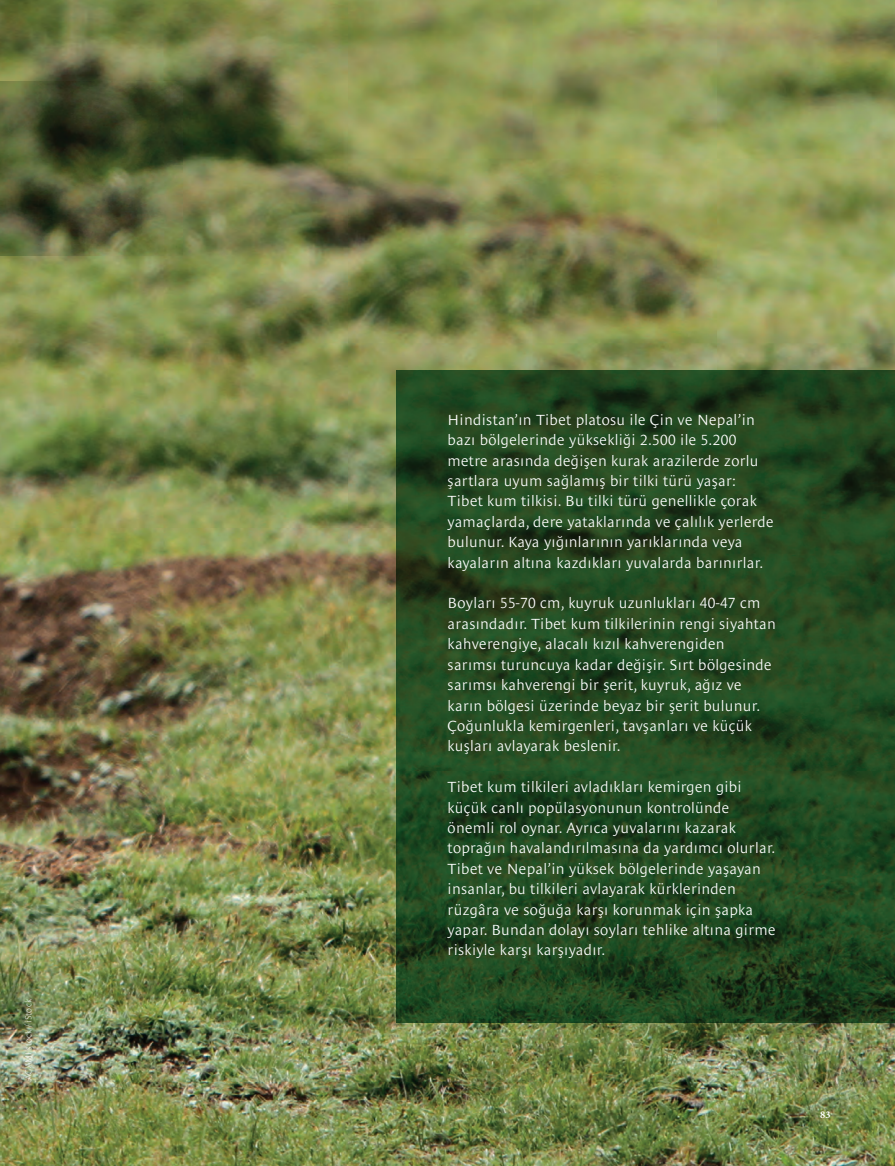
<style>
.page{position:relative;width:895px;height:1166px;background:#fff}
.page>*{position:absolute;margin:0;border:0;box-sizing:border-box;transform-origin:0 0}
.t1{font:300 15px/20.4px "Le Monde Sans Pro";letter-spacing:.02em;color:#fff}
.t2{font:700 10.35px "Minion Pro";color:#fff}
.t3{font:300 expanded 9px "Le Monde Sans Pro";letter-spacing:.005em;color:#fff}
</style>
<div class="page">
<img style="left:0;top:0;width:894px;height:1166px">
<img style="left:0;top:81px;width:182px;height:175px">
<img style="left:396px;top:370px;width:498px;height:652px">
<p class="t3" style="left:25px;top:1080px;width:83px;rotate:-90deg">AGAMI stock / iStock</p>
<p class="t1" style="left:447px;top:410px;width:327px">Hindistan’ın Tibet platosu ile Çin ve Nepal’in bazı bölgelerinde yüksekliği 2.500 ile 5.200 metre arasında değişen kurak arazilerde zorlu şartlara uyum sağlamış bir tilki türü yaşar:<br>Tibet kum tilkisi. Bu tilki türü genellikle çorak yamaçlarda, dere yataklarında ve çalılık yerlerde bulunur. Kaya yığınlarının yarıklarında veya kayaların altına kazdıkları yuvalarda barınırlar.</p>
<p class="t1" style="left:447px;top:594px;width:330px">Boyları 55-70 cm, kuyruk uzunlukları 40-47 cm arasındadır. Tibet kum tilkilerinin rengi siyahtan kahverengiye, alacalı kızıl kahverengiden sarımsı turuncuya kadar değişir. Sırt bölgesinde sarımsı kahverengi bir şerit, kuyruk, ağız ve karın bölgesi üzerinde beyaz bir şerit bulunur.<br>Çoğunlukla kemirgenleri, tavşanları ve küçük kuşları avlayarak beslenir.</p>
<p class="t1" style="left:447px;top:778px;width:329px">Tibet kum tilkileri avladıkları kemirgen gibi küçük canlı popülasyonunun kontrolünde önemli rol oynar. Ayrıca yuvalarını kazarak toprağın havalandırılmasına da yardımcı olurlar.<br>Tibet ve Nepal’in yüksek bölgelerinde yaşayan insanlar, bu tilkileri avlayarak kürklerinden rüzgâra ve soğuğa karşı korunmak için şapka yapar. Bundan dolayı soyları tehlike altına girme riskiyle karşı karşıyadır.</p>
<p class="t2" style="left:820px;top:1108px;width:12px">83</p>
</div>
